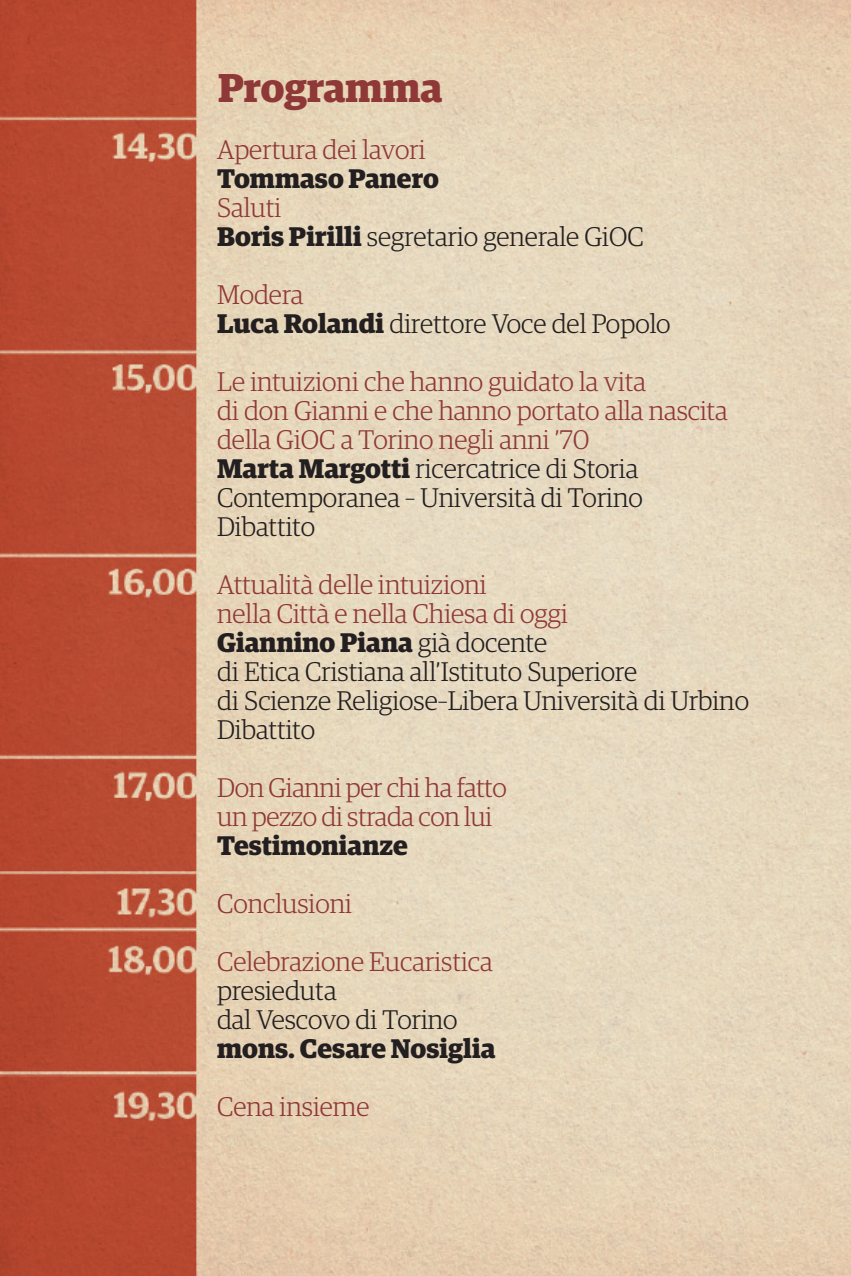
<style>
.page{position:relative;width:851px;height:1276px;background:#fff}
.page>*{position:absolute;margin:0;border:0;box-sizing:border-box;transform-origin:0 0}
.t1{font:700 40.2px "Guardian Egyp";color:#8f3838}
.t2{font:300 27px/29.1px "Guardian Egyp";color:#8f3838}
.t3{font:300 27px/29.1px "Guardian Egyp";color:#231f20}
.t4{font:700 27px "Guardian Egyp";color:#231f20}
.s1{color:#8f3838}
.s2{font-weight:700}
.s3{font-weight:700;color:#231f20}
.s4{color:#231f20}
</style>
<div class="page">
<img style="left:0;top:0;width:850px;height:1276px">
<h1 class="t1" style="left:218px;top:57px;width:226px">Programma</h1>
<p class="t2" style="left:217px;top:133px;width:210px">Apertura dei lavori</p>
<p class="t4" style="left:217px;top:158px;width:223px">Tommaso Panero</p>
<p class="t3" style="left:217px;top:191px;width:428px"><span class="s1">Saluti<br></span><span class="s2">Boris Pirilli</span> segretario generale GiOC</p>
<p class="t3" style="left:217px;top:278px;width:455px"><span class="s1">Modera<br></span><span class="s2">Luca Rolandi</span> direttore Voce del Popolo</p>
<p class="t2" style="left:217px;top:365px;width:512px">Le intuizioni che hanno guidato la vita<br>di don Gianni e che hanno portato alla nascita della GiOC a Torino negli anni ’70<br><span class="s3">Marta Margotti</span> <span class="s4">ricercatrice di Storia Contemporanea – Università di Torino Dibattito</span></p>
<p class="t3" style="left:217px;top:568px;width:533px"><span class="s1">Attualità delle intuizioni<br>nella Città e nella Chiesa di oggi<br></span><span class="s2">Giannino Piana</span> già docente<br>di Etica Cristiana all’Istituto Superiore<br>di Scienze Religiose–Libera Università di Urbino<br>Dibattito</p>
<p class="t2" style="left:217px;top:771px;width:291px">Don Gianni per chi ha fatto un pezzo di strada con lui</p>
<p class="t4" style="left:217px;top:825px;width:192px">Testimonianze</p>
<p class="t2" style="left:217px;top:873px;width:277px;line-height:57.9px">Conclusioni<br>Celebrazione Eucaristica</p>
<p class="t3" style="left:217px;top:974px;width:242px">presieduta<br>dal Vescovo di Torino</p>
<p class="t4" style="left:217px;top:1028px;width:280px">mons. Cesare Nosiglia</p>
<p class="t2" style="left:217px;top:1090px;width:154px">Cena insieme</p>
</div>
